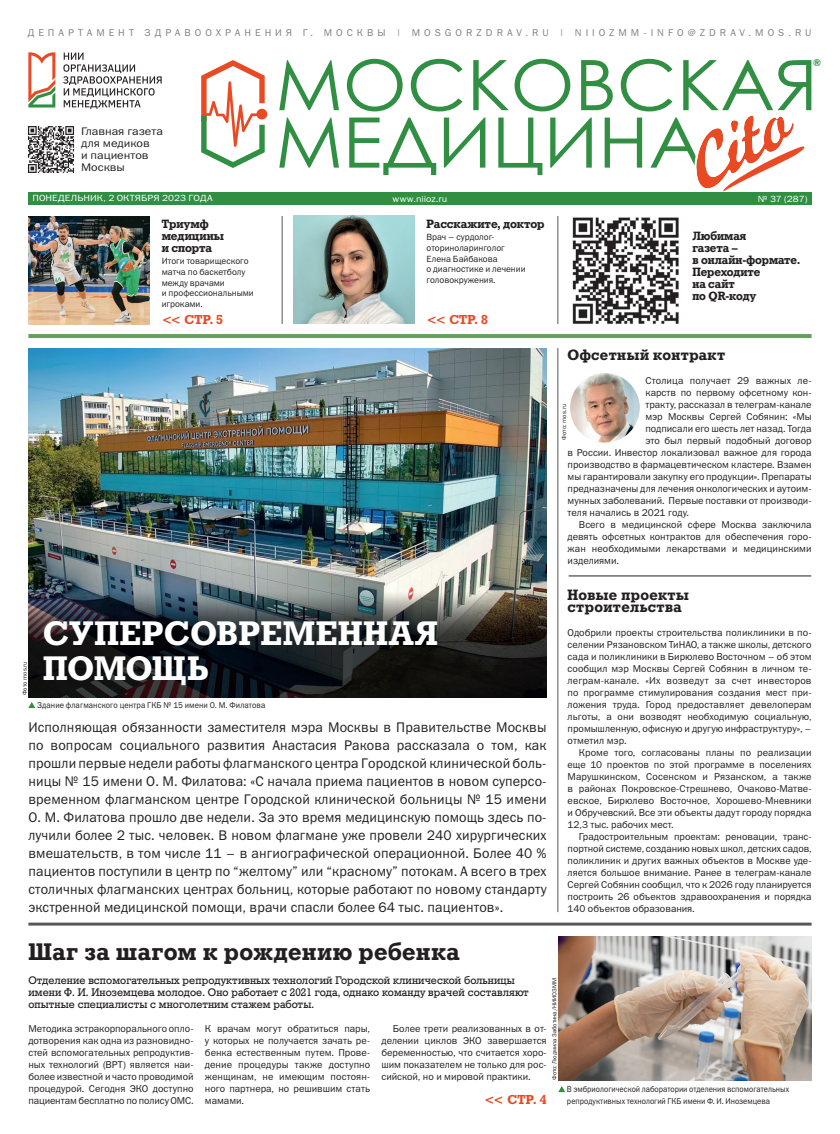
<style>
.page{position:relative;width:840px;height:1134px;background:#fff}
.page>*{position:absolute;margin:0;border:0;box-sizing:border-box;transform-origin:0 0}
._01_ZAG_BIG{font:700 34px/35px "Geo Slb 712 Md BT";letter-spacing:.02em;color:#fff}
._01_ZAG_SMALL{font:700 24px "Geo Slb 712 Md BT";letter-spacing:.025em;color:#231f20}
._01_ZAG_NOVOSTI{font:700 15px "Geo Slb 712 Md BT";letter-spacing:.025em;color:#231f20}
._02_LID_BIG{font:14px/18px "Franklin Gothic Book ITC";letter-spacing:.01em;color:#231f20;text-align:justify}
._01_ZAG_BIG-2{font:700 13px "Geo Slb 712 Md BT";letter-spacing:.02em;color:#e84b24}
.Заголовок___1{font:700 12px/12px "Geo Slb 712 Md BT";letter-spacing:-.005em;color:#231f20}
._02_LID_SMALL{font:11px/12px "Geo Slb 712 Md BT";letter-spacing:.01em;color:#231f20}
.t1{font:11px/12px "Franklin Gothic Book ITC";color:#231f20;scale:1.1 1}
._03_ТХТ{font:10px/12px "Franklin Gothic Book ITC";color:#231f20;text-align:justify}
._03_TEXT2{font:10px/12px "Franklin Gothic Book ITC";color:#231f20;text-align:justify}
.t2{font:10px "Franklin Gothic Book ITC";letter-spacing:.395em;color:#808285}
._03_ТХТ-2{font:10px "Franklin Gothic Demi ITC";color:#318f43}
.Заголовок___1-2{font:9px/10.8px "Franklin Gothic Book ITC";color:#231f20}
.t3{font:9px "Franklin Gothic Book ITC";letter-spacing:.005em;color:#fff;scale:1.1 1}
._04_PODPIS_FOTO{font:8.5px/12px "Franklin Gothic Book ITC";color:#231f20;scale:.92 1}
._04_PODPIS_FOTO-2{font:8.5px "Franklin Gothic Book ITC";color:#231f20;scale:.94 1}
.FOTO{font:6px "Franklin Gothic Book ITC";color:#231f20}
.FOTO-2{font:6px "Franklin Gothic Book ITC";letter-spacing:.025em;color:#231f20}
</style>
<div class="page">
<div style="left:28px;top:192px;width:783px;height:12px;background:#318f43"></div>
<hr style="left:28px;top:334px;width:783px;height:4px;background:#649f5d">
<svg style="left:28px;top:52px;width:27px;height:56px"></svg>
<svg style="left:63px;top:53px;width:98px;height:56px"></svg>
<img style="left:27px;top:126px;width:48px;height:47px">
<hr style="left:557px;top:216px;width:1px;height:108px;background:#57585a">
<div style="left:256px;top:109px;width:11px;height:10px;background:#e84b24;border-radius:50%"></div>
<svg style="left:201px;top:60px;width:63px;height:108px"></svg>
<img style="left:572px;top:217px;width:107px;height:107px">
<svg style="left:279px;top:60px;width:60px;height:50px"></svg>
<svg style="left:279px;top:118px;width:60px;height:50px"></svg>
<svg style="left:346px;top:59px;width:464px;height:133px"></svg>
<hr style="left:28px;top:923px;width:783px;height:3px;background:#57585a">
<svg style="left:558px;top:1086px;width:7px;height:6px"></svg>
<img style="left:558px;top:936px;width:253px;height:144px">
<hr style="left:568px;top:576px;width:242px;height:1px;background:#231f20">
<img style="left:569px;top:373px;width:70px;height:70px;border-radius:35px">
<hr style="left:557px;top:348px;width:1px;height:564px;background:#57585a">
<img style="left:28px;top:348px;width:518px;height:349px">
<svg style="left:28px;top:702px;width:7px;height:6px"></svg>
<hr style="left:282px;top:216px;width:1px;height:108px;background:#57585a">
<img style="left:293px;top:215px;width:121px;height:108px">
<img style="left:28px;top:216px;width:121px;height:108px">
<p class="t2" style="left:28px;top:26px;width:784px">ДЕПАРТАМЕНТ ЗДРАВООХРАНЕНИЯ Г. МОСКВЫ | MOSGORZDRAV.RU | NIIOZMM-INFO@ZDRAV.MOS.RU</p>
<p class="_03_ТХТ-2" style="left:812px;top:56px;width:9px">®</p>
<p class="t1" style="left:81px;top:125px;width:76px">Главная газета для медиков<br>и пациентов<br>Москвы</p>
<p class="t3" style="left:32px;top:192px;width:165px">ПОНЕДЕЛЬНИК, 2 ОКТЯБРЯ 2023 ГОДА</p>
<p class="t3" style="left:392px;top:193px;width:51px">www.niioz.ru</p>
<p class="Заголовок___1" style="left:161px;top:218px;width:64px">Триумф медицины и спорта</p>
<p class="Заголовок___1-2" style="left:161px;top:255px;width:94px">Итоги товарищеского матча по баскетболу между врачами<br>и профессиональными игроками.</p>
<p class="_01_ZAG_BIG-2" style="left:161px;top:311px;width:63px">&lt;&lt; СТР. 5</p>
<p class="Заголовок___1" style="left:426px;top:218px;width:120px">Расскажите, доктор</p>
<p class="Заголовок___1-2" style="left:426px;top:231px;width:100px">Врач – сурдолог&shy;оториноларинголог<br>Елена Байбакова<br>о диагностике и лечении головокружения.</p>
<p class="_01_ZAG_BIG-2" style="left:426px;top:311px;width:63px">&lt;&lt; СТР. 8</p>
<p class="FOTO-2" style="left:21px;top:695px;width:36px;rotate:-90deg">Фото mos.ru</p>
<p class="_01_ZAG_BIG" style="left:43px;top:617px;width:396px">СУПЕРСОВРЕМЕННАЯ<br>ПОМОЩЬ</p>
<p class="_04_PODPIS_FOTO-2" style="left:37px;top:700px;width:244px">Здание флагманского центра ГКБ № 15 имени О. М. Филатова</p>
<p class="_02_LID_BIG" style="left:28px;top:718px;width:519px">Исполняющая обязанности заместителя мэра Москвы в Правительстве Москвы по вопросам социального развития Анастасия Ракова рассказала о том, как прошли первые недели работы флагманского центра Городской клинической боль&shy;ницы № 15 имени О. М. Филатова: «С начала приема пациентов в новом суперсо&shy;временном флагманском центре Городской клинической больницы № 15 имени О. М. Филатова прошло две недели. За это время медицинскую помощь здесь по&shy;лучили более 2 тыс. человек. В новом флагмане уже провели 240 хирургических вмешательств, в том числе 11 – в ангиографической операционной. Более 40 % пациентов поступили в центр по “желтому” или “красному” потокам. А всего в трех столичных флагманских центрах больниц, которые работают по новому стандарту экстренной медицинской помощи, врачи спасли более 64 тыс. пациентов».</p>
<p class="t3" style="left:757px;top:193px;width:47px">№ 37 (287)</p>
<p class="Заголовок___1" style="left:692px;top:230px;width:56px">Любимая</p>
<p class="Заголовок___1" style="left:692px;top:242px;width:47px">газета –</p>
<p class="Заголовок___1" style="left:692px;top:254px;width:109px">в онлайн-формате.</p>
<p class="Заголовок___1" style="left:692px;top:266px;width:70px">Переходите</p>
<p class="Заголовок___1" style="left:692px;top:278px;width:44px">на сайт</p>
<p class="Заголовок___1" style="left:692px;top:290px;width:65px">по QR-коду</p>
<p class="_01_ZAG_NOVOSTI" style="left:567px;top:345px;width:159px">Офсетный контракт</p>
<p class="_03_ТХТ" style="left:645px;top:374px;width:168px">Столица получает 29 важных ле-</p>
<p class="_03_ТХТ" style="left:645px;top:386px;width:168px">карств по первому офсетному кон-</p>
<p class="_03_ТХТ" style="left:645px;top:398px;width:168px">тракту, рассказал в телеграм-канале</p>
<p class="_03_ТХТ" style="left:645px;top:410px;width:168px">мэр Москвы Сергей Собянин: «Мы</p>
<p class="_03_ТХТ" style="left:645px;top:422px;width:168px">подписали его шесть лет назад. Тогда</p>
<p class="_03_ТХТ" style="left:645px;top:434px;width:168px">это был первый подобный договор</p>
<p class="_03_ТХТ" style="left:567px;top:446px;width:245px">в России. Инвестор локализовал важное для города</p>
<p class="_03_ТХТ" style="left:567px;top:458px;width:245px">производство в фармацевтическом кластере. Взамен</p>
<p class="_03_ТХТ" style="left:567px;top:470px;width:245px">мы гарантировали закупку его продукции». Препараты</p>
<p class="_03_ТХТ" style="left:567px;top:482px;width:245px">предназначены для лечения онкологических и аутоим-</p>
<p class="_03_ТХТ" style="left:567px;top:494px;width:245px">мунных заболеваний. Первые поставки от производи-</p>
<p class="_03_ТХТ" style="left:567px;top:506px;width:123px">теля начались в 2021 году.</p>
<p class="_03_TEXT2" style="left:567px;top:518px;width:245px;text-indent:11px">Всего в медицинской сфере Москва заключила девять офсетных контрактов для обеспечения горо&shy;жан необходимыми лекарствами и медицинскими изделиями.</p>
<p class="_01_ZAG_NOVOSTI" style="left:567px;top:585px;width:123px">Новые проекты</p>
<p class="_01_ZAG_NOVOSTI" style="left:567px;top:597px;width:115px">строительства</p>
<p class="_03_ТХТ" style="left:567px;top:626px;width:245px">Одобрили проекты строительства поликлиники в по&shy;селении Рязановском ТиНАО, а также школы, детского сада и поликлиники в Бирюлево Восточном – об этом сообщил мэр Москвы Сергей Собянин в личном те&shy;леграм-канале. «Их возведут за счет инвесторов по программе стимулирования создания мест при&shy;ложения труда. Город предоставляет девелоперам льготы, а они возводят необходимую социальную, промышленную, офисную и другую инфраструктуру», – отметил мэр.</p>
<p class="_03_TEXT2" style="left:567px;top:746px;width:245px;text-indent:11px">Кроме того, согласованы планы по реализации еще 10 проектов по этой программе в поселениях Марушкинском, Сосенском и Рязанском, а также в районах Покровское-Стрешнево, Очаково-Матве&shy;евское, Бирюлево Восточное, Хорошево-Мневники и Обручевский. Все эти объекты дадут городу порядка 12,3 тыс. рабочих мест.</p>
<p class="_03_TEXT2" style="left:567px;top:830px;width:245px;text-indent:11px">Градостроительным проектам: реновации, транс&shy;портной системе, созданию новых школ, детских садов, поликлиник и других важных объектов в Москве уде&shy;ляется большое внимание. Ранее в телеграм-канале Сергей Собянин сообщил, что к 2026 году планируется построить 26 объектов здравоохранения и порядка 140 объектов образования.</p>
<p class="FOTO-2" style="left:560px;top:440px;width:37px;rotate:-90deg">Фото: mos.ru</p>
<p class="_01_ZAG_SMALL" style="left:28px;top:936px;width:432px">Шаг за шагом к рождению ребенка</p>
<p class="_02_LID_SMALL" style="left:28px;top:974px;width:501px">Отделение вспомогательных репродуктивных технологий Городской клинической больницы имени Ф. И. Иноземцева молодое. Оно работает с 2021 года, однако команду врачей составляют опытные специалисты с многолетним стажем работы.</p>
<p class="_03_ТХТ" style="left:28px;top:1022px;width:167px">Методика эстракорпорального опло&shy;дотворения как одна из разновидно&shy;стей вспомогательных репродуктив&shy;ных технологий (ВРТ) является наи&shy;более известной и часто проводимой процедурой. Сегодня ЭКО доступно пациентам бесплатно по полису ОМС.</p>
<p class="_03_ТХТ" style="left:205px;top:1022px;width:167px">К врачам могут обратиться пары, у которых не получается зачать ре&shy;бенка естественным путем. Прове&shy;дение процедуры также доступно женщинам, не имеющим постоян&shy;ного партнера, но решившим стать мамами.</p>
<p class="_03_TEXT2" style="left:381px;top:1022px;width:167px;text-indent:11px">Более трети реализованных в от&shy;делении циклов ЭКО завершается беременностью, что считается хоро&shy;шим показателем не только для рос&shy;сийской, но и мировой практики.</p>
<p class="FOTO" style="left:550px;top:1080px;width:103px;rotate:-90deg">Фото: Людмила Заботина/НИИОЗММ</p>
<p class="_01_ZAG_BIG-2" style="left:484px;top:1091px;width:64px">&lt;&lt; СТР. 4</p>
<p class="_04_PODPIS_FOTO" style="left:566px;top:1083px;width:243px">В эмбриологической лаборатории отделения вспомогательных репродуктивных технологий ГКБ имени Ф. И. Иноземцева</p>
</div>
